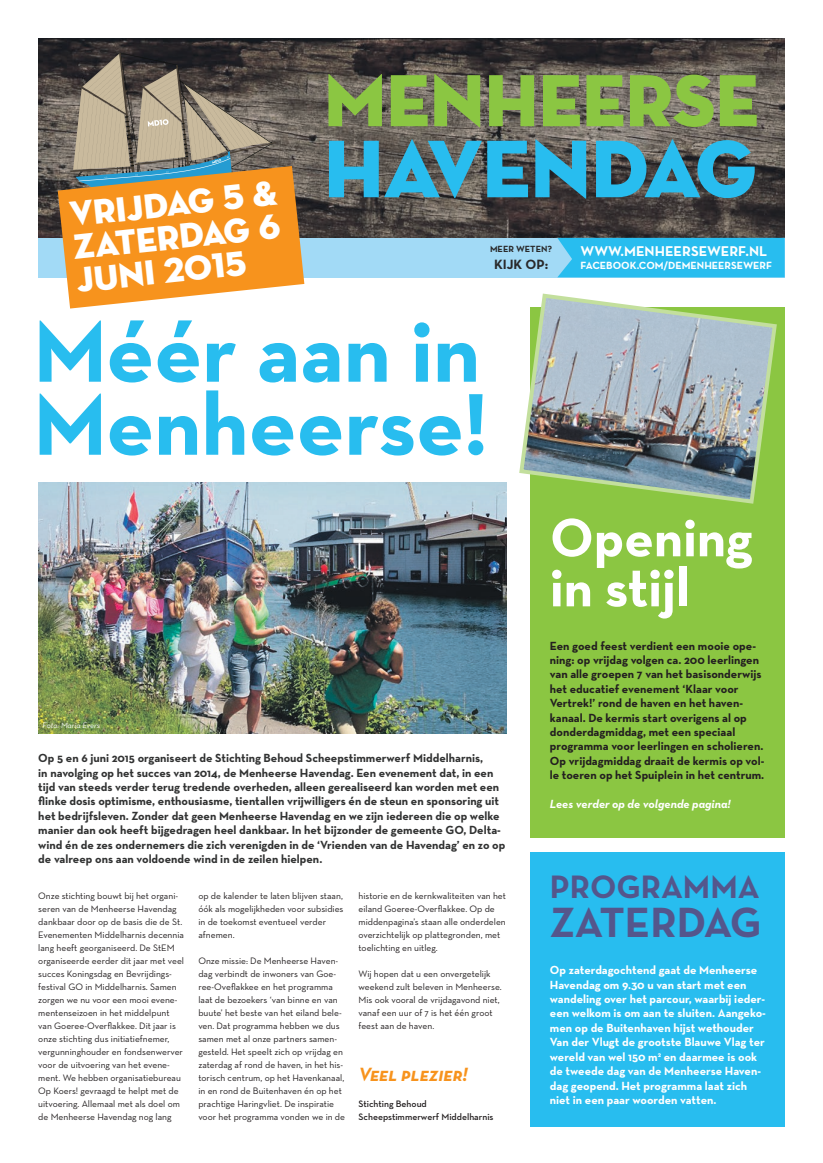
<style>
.page{position:relative;width:823px;height:1163px;background:#fff}
.page>*{position:absolute;margin:0;border:0;box-sizing:border-box;transform-origin:0 0}
.t1{font:700 89px/73px "Neutra Text";color:#28bdef}
.t2{font:83px "Neutra Disp Titling";color:#28bdef}
.t3{font:75px "Neutra Disp Titling";color:#8bc642}
.t4{font:700 55px/50px "Neutra Text";color:#fff}
.t5{font:700 43px "Neutra Text";letter-spacing:-.01em;color:#54568c}
.t6{font:35.6px/33.1px "Neutra Disp Titling";color:#fff;text-align:justify}
.t7{font:700 33px "Neutra Text";color:#54568c}
.t8{font:19.5px "Neutra Text Bold SC Italic";color:#f7931d}
.t9{font:700 14.4px "Neutra Text";color:#fff}
.t10{font:700 13.7px "Neutra Text";color:#29292a}
.t11{font:700 12px/14.4px "Neutra Text";color:#313232}
.t12{font:700 12px/14.4px "Neutra Text";color:#231f20}
.t13{font:700 12px/14.4px "Neutra Text";color:#fff}
.t14{font:italic 700 12px "Neutra Text";color:#fff}
.t15{font:700 10.6px "Neutra Text";color:#fff}
.t16{font:9.5px/13px "Neutra Text";color:#231f20}
.t17{font:600 9.5px/13px "Neutra Text";color:#231f20}
.t18{font:700 9.1px "Neutra Text";color:#29292a}
.t19{font:italic 8px "Neutra Text";color:#fff}
</style>
<div class="page">
<img style="left:38px;top:38px;width:746px;height:200px">
<img style="left:38px;top:482px;width:468px;height:251px">
<div style="left:529px;top:307px;width:255px;height:530px;background:#8bc642"></div>
<img style="left:519px;top:293px;width:258px;height:213px">
<div style="left:38px;top:238px;width:746px;height:39px;background:#a2daf6"></div>
<div style="left:529px;top:852px;width:254px;height:274px;background:#28bdef"></div>
<svg style="left:58px;top:53px;width:246px;height:255px;background:#b88b52"></svg>
<div style="left:557px;top:238px;width:227px;height:39px;background:#28bdef"></div>
<h3 class="t6" style="left:68px;top:198px;width:209px;rotate:-6deg">VRIJDAG 5 &amp; ZATERDAG 6<br>JUNI 2015</h3>
<h3 class="t3" style="left:324px;top:54px;width:436px">MENHEERSE</h3>
<h2 class="t2" style="left:324px;top:117px;width:434px">HAVENDAG</h2>
<p class="t18" style="left:490px;top:243px;width:64px">MEER WETEN?</p>
<h3 class="t10" style="left:493px;top:255px;width:56px">KIJK OP:</h3>
<h3 class="t9" style="left:580px;top:242px;width:188px">WWW.MENHEERSEWERF.NL</h3>
<p class="t15" style="left:580px;top:258px;width:193px">FACEBOOK.COM/DEMENHEERSEWERF</p>
<h1 class="t1" style="left:33px;top:313px;width:456px">Méér aan in<br>Menheerse!</h1>
<p class="t19" style="left:43px;top:720px;width:59px">Foto: Maria Evers</p>
<p class="t11" style="left:38px;top:750px;width:468px">Op 5 en 6 juni 2015 organiseert de Stichting Behoud Scheepstimmerwerf Middelharnis,<br>in navolging op het succes van 2014, de Menheerse Havendag. Een evenement dat, in een tijd van steeds verder terug tredende overheden, alleen gerealiseerd kan worden met een flinke dosis optimisme, enthousiasme, tientallen vrijwilligers én de steun en sponsoring uit het bedrijfsleven. Zonder dat geen Menheerse Havendag en we zijn iedereen die op welke manier dan ook heeft bijgedragen heel dankbaar. In het bijzonder de gemeente GO, Delta&shy;wind én de zes ondernemers die zich verenigden in de ‘Vrienden van de Havendag’ en zo op de valreep ons aan voldoende wind in de zeilen hielpen.</p>
<p class="t16" style="left:38px;top:888px;width:147px">Onze stichting bouwt bij het organi&shy;seren van de Menheerse Havendag dankbaar door op de basis die de St.<br>Evenementen Middelharnis decennia lang heeft georganiseerd. De StEM organiseerde eerder dit jaar met veel succes Koningsdag en Bevrijdings&shy;festival GO in Middelharnis. Samen zorgen we nu voor een mooi evene&shy;mentenseizoen in het middelpunt van Goeree-Overflakkee. Dit jaar is onze stichting dus initiatiefnemer, vergunninghouder en fondsenwerver voor de uitvoering van het evene&shy;ment. We hebben organisatiebureau Op Koers! gevraagd te helpt met de uitvoering. Allemaal met als doel om de Menheerse Havendag nog lang</p>
<p class="t16" style="left:198px;top:888px;width:146px">op de kalender te laten blijven staan, óók als mogelijkheden voor subsidies in de toekomst eventueel verder afnemen.</p>
<p class="t16" style="left:198px;top:953px;width:148px">Onze missie: De Menheerse Haven&shy;dag verbindt de inwoners van Goe&shy;ree-Oveflakkee en het programma laat de bezoekers ‘van binne en van buute’ het beste van het eiland bele&shy;ven. Dat programma hebben we dus samen met al onze partners samen&shy;gesteld. Het speelt zich op vrijdag en zaterdag af rond de haven, in het his&shy;torisch centrum, op het Havenkanaal, in en rond de Buitenhaven én op het prachtige Haringvliet. De inspiratie voor het programma vonden we in de</p>
<p class="t16" style="left:358px;top:888px;width:149px">historie en de kernkwaliteiten van het eiland Goeree-Overflakkee. Op de middenpagina’s staan alle onderdelen overzichtelijk op plattegronden, met toelichting en uitleg.</p>
<p class="t16" style="left:358px;top:966px;width:145px">Wij hopen dat u een onvergetelijk weekend zult beleven in Menheerse.<br>Mis ook vooral de vrijdagavond niet, vanaf een uur of 7 is het één groot feest aan de haven.</p>
<h3 class="t8" style="left:358px;top:1061px;width:111px">Veel plezier!</h3>
<p class="t17" style="left:358px;top:1096px;width:136px">Stichting Behoud<br>Scheepstimmerwerf Middelharnis</p>
<h3 class="t4" style="left:549px;top:511px;width:204px">Opening in stijl</h3>
<p class="t12" style="left:549px;top:638px;width:216px">Een goed feest verdient een mooie ope&shy;ning: op vrijdag volgen ca. 200 leerlingen van alle groepen 7 van het basisonderwijs het educatief evenement ‘Klaar voor Vertrek!’ rond de haven en het haven&shy;kanaal. De kermis start overigens al op donderdagmiddag, met een speciaal programma voor leerlingen en scholieren.<br>Op vrijdagmiddag draait de kermis op vol&shy;le toeren op het Spuiplein in het centrum.</p>
<p class="t14" style="left:549px;top:796px;width:182px">Lees verder op de volgende pagina!</p>
<h3 class="t7" style="left:549px;top:866px;width:211px">PROGRAMMA</h3>
<h3 class="t5" style="left:549px;top:895px;width:213px">ZATERDAG</h3>
<p class="t13" style="left:549px;top:962px;width:217px">Op zaterdagochtend gaat de Menheerse Havendag om 9.30 u van start met een wandeling over het parcour, waarbij ieder&shy;een welkom is om aan te sluiten. Aangeko&shy;men op de Buitenhaven hijst wethouder Van der Vlugt de grootste Blauwe Vlag ter wereld van wel 150 m<sup>2</sup> en daarmee is ook de tweede dag van de Menheerse Haven&shy;dag geopend. Het programma laat zich niet in een paar woorden vatten.</p>
</div>
